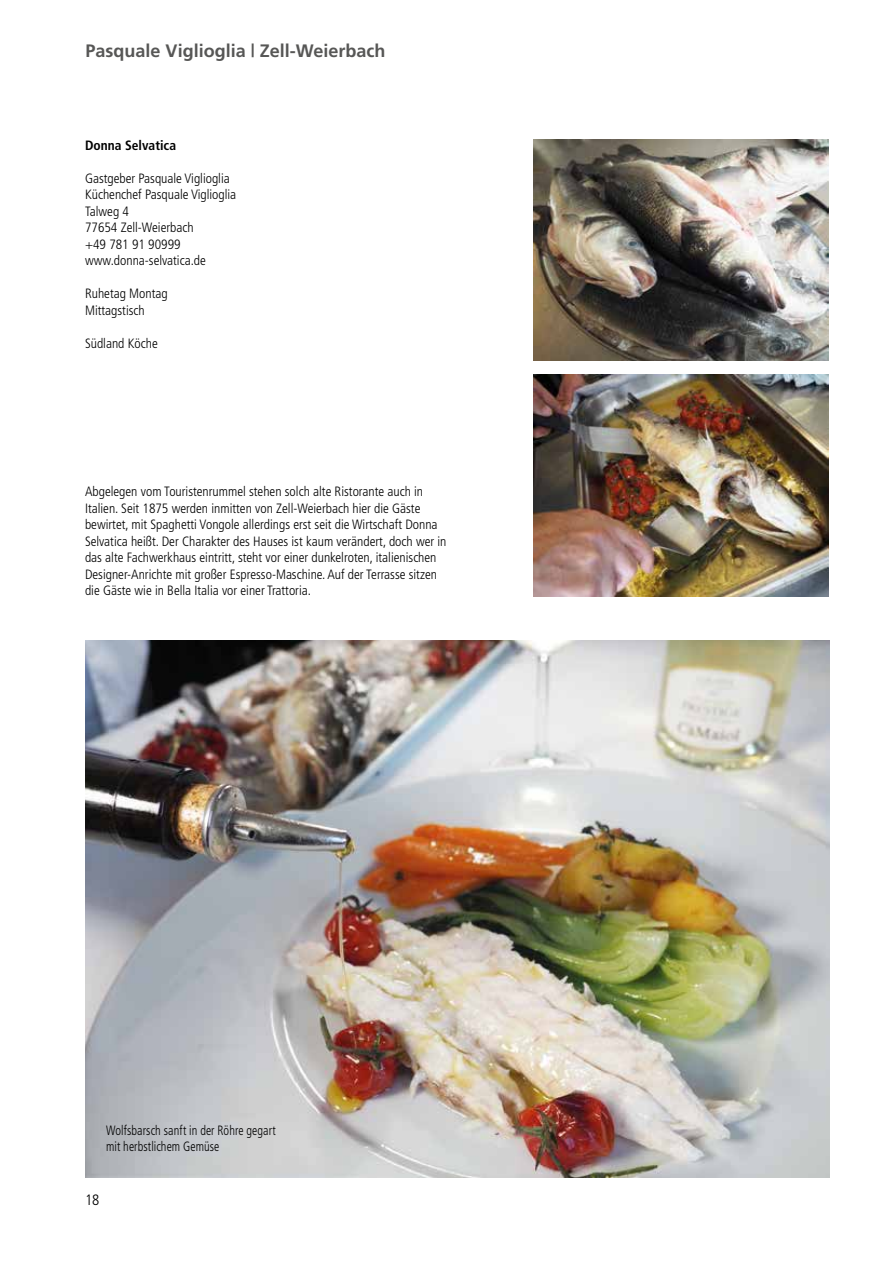
<style>
.page{position:relative;width:893px;height:1263px;background:#fff}
.page>*{position:absolute;margin:0;border:0;box-sizing:border-box;transform-origin:0 0}
.t1{font:700 18px "Frutiger";color:#575756}
.t2{font:300 condensed 15px "Frutiger";color:#000}
.t3{font:300 condensed 13.5px/16.5px "Frutiger";color:#000}
.t4{font:300 condensed 13.5px/16.5px "Frutiger";color:#000;scale:.9 1}
.t5{font:700 condensed 13.5px "Frutiger";color:#000}
</style>
<div class="page">
<img style="left:85px;top:640px;width:744px;height:538px">
<img style="left:533px;top:139px;width:296px;height:222px">
<img style="left:533px;top:374px;width:296px;height:222px">
<h1 class="t1" style="left:86px;top:40px;width:301px">Pasquale Viglioglia | Zell-Weierbach</h1>
<p class="t5" style="left:85px;top:137px;width:93px">Donna Selvatica</p>
<p class="t3" style="left:85px;top:170px;width:153px">Gastgeber Pasquale Viglioglia<br>Küchenchef Pasquale Viglioglia<br>Talweg 4<br>77654 Zell-Weierbach<br>+49 781 91 90999 www.donna-selvatica.de</p>
<p class="t3" style="left:85px;top:285px;width:84px">Ruhetag Montag<br>Mittagstisch</p>
<p class="t3" style="left:85px;top:335px;width:74px">Südland Köche</p>
<p class="t3" style="left:85px;top:483px;width:363px">Abgelegen vom Touristenrummel stehen solch alte Ristorante auch in Italien. Seit 1875 werden inmitten von Zell-Weierbach hier die Gäste bewirtet, mit Spaghetti Vongole allerdings erst seit die Wirtschaft Donna Selvatica heißt. Der Charakter des Hauses ist kaum verändert, doch wer in das alte Fachwerkhaus eintritt, steht vor einer dunkelroten, italienischen Designer-Anrichte mit großer Espresso-Maschine. Auf der Terrasse sitzen die Gäste wie in Bella Italia vor einer Trattoria.</p>
<p class="t4" style="left:106px;top:1122px;width:190px">Wolfsbarsch sanft in der Röhre gegart mit herbstlichem Gemüse</p>
<p class="t2" style="left:85px;top:1191px;width:16px">18</p>
</div>
